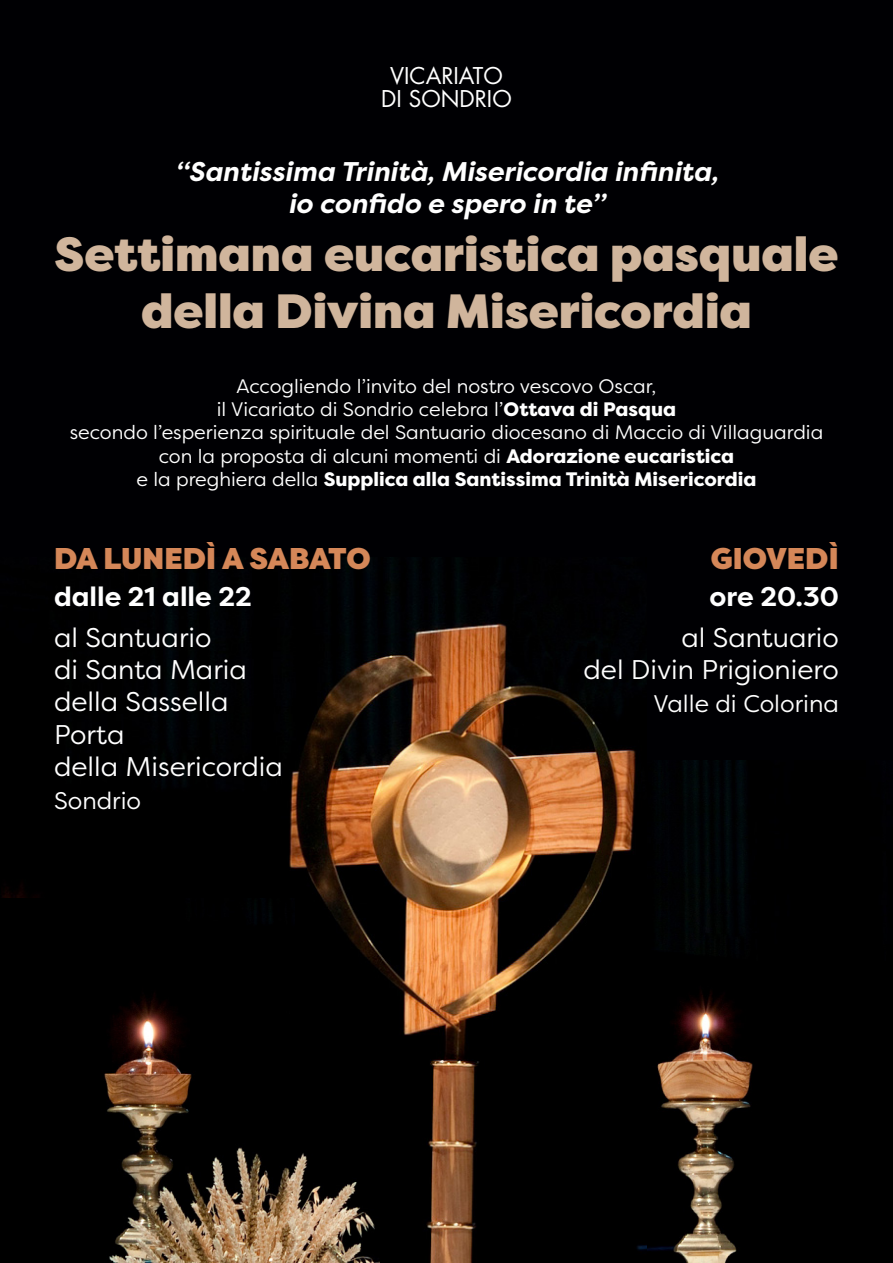
<style>
.page{position:relative;width:893px;height:1263px;background:#fff}
.page>*{position:absolute;margin:0;border:0;box-sizing:border-box;transform-origin:0 0}
.t1{font:900 48px/57.6px "Filson Pro";color:#d0b59c;text-align:center}
.t2{font:900 30px "Filson Pro";color:#d58758}
.t3{font:27px/32.4px "Filson Pro";color:#fff}
.t4{font:italic 700 27px "Filson Pro";color:#fff}
.t5{font:700 27px "Filson Pro";color:#fff}
.t6{font:24px "Filson Pro";color:#fff}
.t7{font:22.5px/23.2px "Futura Std";color:#fff;text-align:center}
.t8{font:19.5px/23.4px "Filson Pro";color:#fff;text-align:center}
.t9{font:800 19.5px/23.4px "Filson Pro";color:#fff;text-align:center}
.s1{font-weight:800}
.s2{font-weight:400}
</style>
<div class="page">
<div style="left:0;top:0;width:893px;height:838px;background:#000003"></div>
<img style="left:646px;top:761px;width:247px;height:502px">
<img style="left:0;top:557px;width:646px;height:706px">
<img style="left:0;top:1140px;width:379px;height:123px">
<img style="left:0;top:898px;width:294px;height:242px">
<p class="t7" style="left:381px;top:65px;width:132px">VICARIATO<br>DI SONDRIO</p>
<p class="t4" style="left:175px;top:154px;width:545px">“Santissima Trinità, Misericordia infinita,</p>
<p class="t4" style="left:288px;top:186px;width:318px">io confido e spero in te”</p>
<p class="t1" style="left:55px;top:226px;width:785px">Settimana eucaristica pasquale della Divina Misericordia</p>
<p class="t8" style="left:70px;top:373px;width:755px">Accogliendo l’invito del nostro vescovo Oscar,<br>il Vicariato di Sondrio celebra l’<span class="s1">Ottava di Pasqua<br></span>secondo l’esperienza spirituale del Santuario diocesano di Maccio di Villaguardia</p>
<p class="t9" style="left:137px;top:445px;width:621px"><span class="s2">con la proposta di alcuni momenti di</span> Adorazione eucaristica<br><span class="s2">e la preghiera della</span> Supplica alla Santissima Trinità Misericordia</p>
<p class="t2" style="left:54px;top:540px;width:318px">DA LUNEDÌ A SABATO</p>
<p class="t5" style="left:54px;top:579px;width:199px">dalle 21 alle 22</p>
<p class="t3" style="left:54px;top:620px;width:230px">al Santuario<br>di Santa Maria della Sassella<br>Porta<br>della Misericordia</p>
<p class="t6" style="left:54px;top:785px;width:89px">Sondrio</p>
<p class="t2" style="left:711px;top:540px;width:129px">GIOVEDÌ</p>
<p class="t5" style="left:710px;top:579px;width:131px">ore 20.30</p>
<p class="t3" style="left:583px;top:620px;width:257px;text-align:right">al Santuario<br>del Divin Prigioniero</p>
<p class="t6" style="left:653px;top:688px;width:187px">Valle di Colorina</p>
</div>
